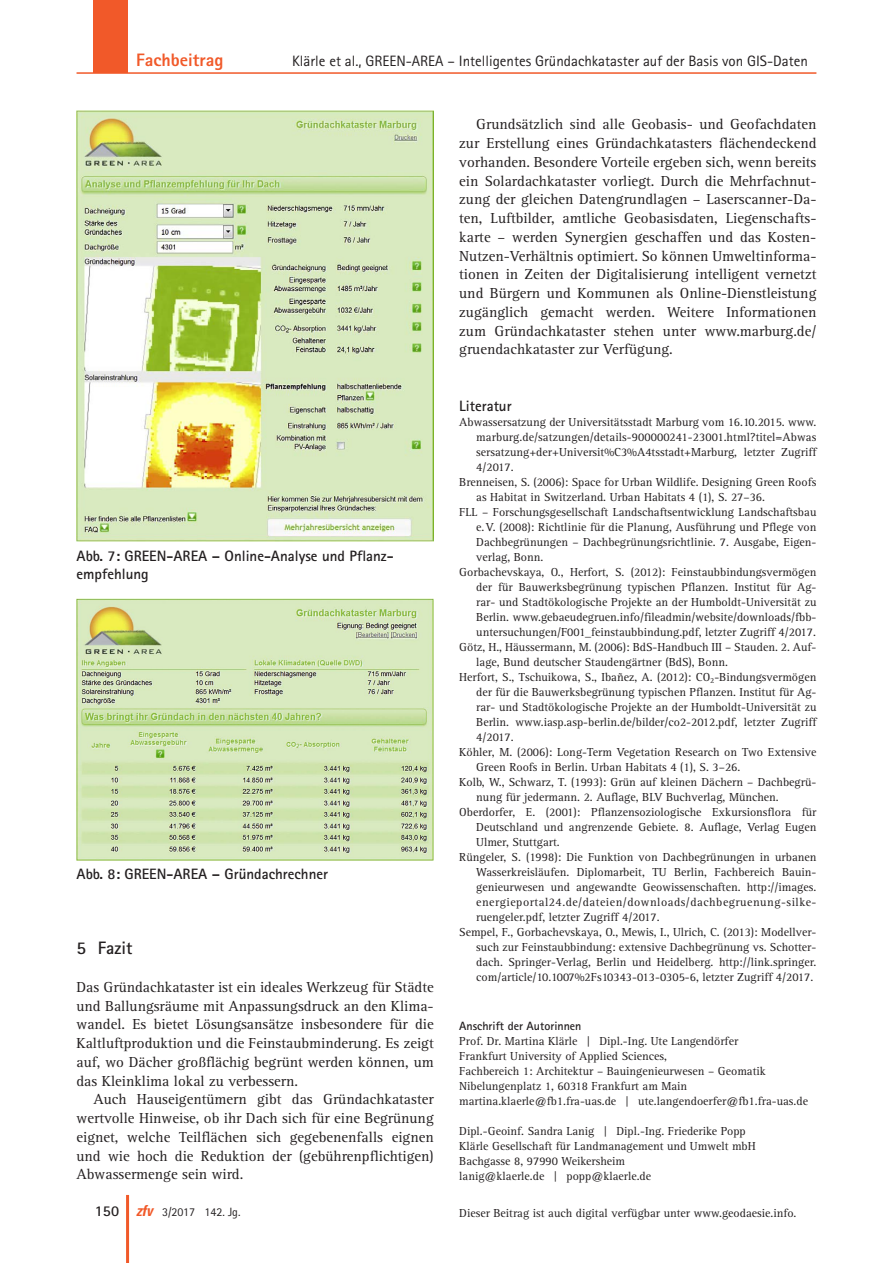
<style>
.page{position:relative;width:893px;height:1263px;background:#fff}
.page>*{position:absolute;margin:0;border:0;box-sizing:border-box;transform-origin:0 0}
.t1{font:800 18px "Rotis Sans Serif";color:#f15929}
._11_titel_1{font:700 18px "Rotis Sans Serif";color:#231f20}
._01_normal{font:15px/18.8px "Rotis Serif";color:#231f20;text-align:justify}
._01_normal_oEZ_AA{font:15px/18.8px "Rotis Serif";color:#231f20;text-align:justify}
._05_abb{font:700 15px/18.8px "Rotis Sans Serif";color:#231f20}
.t2{font:15px "Rotis Sans Serif";color:#231f20}
._13_titel_3{font:700 15px "Rotis Sans Serif";color:#231f20}
._04_literatur{font:12px/15px "Rotis Serif";color:#231f20;text-align:justify}
._04_literatur_autor{font:12px "Rotis Serif";color:#231f20}
._36_geodaesie-info{font:12px "Rotis Serif";color:#231f20}
._04_literatur_autor-2{font:700 12px "Rotis Sans Serif";color:#231f20}
.t3{font:12px "Rotis Sans Serif";color:#231f20}
.s1{font-weight:700;font-size:15px}
.s2{font-family:"Univers";font-weight:700;font-style:italic;font-stretch:condensed;font-size:15px;color:#f15929}
</style>
<div class="page">
<div style="left:94px;top:0;width:34px;height:72px;background:#f15929"></div>
<hr style="left:77px;top:72px;width:739px;height:2px;background:#f15929">
<hr style="left:126px;top:1195px;width:3px;height:68px;background:#f15929">
<img style="left:77px;top:111px;width:357px;height:431px">
<img style="left:77px;top:598px;width:357px;height:263px">
<h1 class="t1" style="left:136px;top:48px;width:89px">Fachbeitrag</h1>
<p class="t2" style="left:292px;top:52px;width:517px">Klärle et al., GREEN-AREA – Intelligentes Gründachkataster auf der Basis von GIS-Daten</p>
<p class="_05_abb" style="left:77px;top:546px;width:317px">Abb. 7: GREEN-AREA – Online-Analyse und Pflanz&shy;empfehlung</p>
<p class="_05_abb" style="left:77px;top:865px;width:253px">Abb. 8: GREEN-AREA – Gründachrechner</p>
<p class="_11_titel_1" style="left:77px;top:937px;width:57px">5 Fazit</p>
<p class="_01_normal_oEZ_AA" style="left:77px;top:978px;width:359px">Das Gründachkataster ist ein ideales Werkzeug für Städte und Ballungsräume mit Anpassungsdruck an den Klima&shy;wandel. Es bietet Lösungsansätze insbesondere für die Kaltluftproduktion und die Feinstaubminderung. Es zeigt auf, wo Dächer großflächig begrünt werden können, um das Kleinklima lokal zu verbessern.</p>
<p class="_01_normal" style="left:77px;top:1090px;width:359px;text-indent:17px">Auch Hauseigentümern gibt das Gründachkataster wertvolle Hinweise, ob ihr Dach sich für eine Begrünung eignet, welche Teilflächen sich gegebenenfalls eignen und wie hoch die Reduktion der (gebührenpflichtigen)<br>Abwassermenge sein wird.</p>
<p class="t3" style="left:95px;top:1205px;width:147px"><span class="s1">150</span> <span class="s2">zfv</span> 3/2017 142. Jg.</p>
<p class="_01_normal" style="left:459px;top:115px;width:359px;text-indent:17px">Grundsätzlich sind alle Geobasis- und Geofachdaten zur Erstellung eines Gründachkatasters flächendeckend vorhanden. Besondere Vorteile ergeben sich, wenn bereits ein Solardachkataster vorliegt. Durch die Mehrfachnut&shy;zung der gleichen Datengrundlagen – Laserscanner-Da&shy;ten, Luftbilder, amtliche Geobasisdaten, Liegenschafts&shy;karte – werden Synergien geschaffen und das Kosten-Nutzen-Verhältnis optimiert. So können Umweltinforma&shy;tionen in Zeiten der Digitalisierung intelligent vernetzt und Bürgern und Kommunen als Online-Dienstleistung zugänglich gemacht werden. Weitere Informationen zum Gründachkataster stehen unter www.marburg.de/ gruendachkataster zur Verfügung.</p>
<p class="_13_titel_3" style="left:459px;top:396px;width:54px">Literatur</p>
<p class="_04_literatur" style="left:476px;top:414px;width:342px;text-indent:-17px">Abwassersatzung der Universitätsstadt Marburg vom 16.10.2015. www. marburg.de/satzungen/details-900000241-23001.html?titel=Abwas sersatzung+der+Universit%C3%A4tsstadt+Marburg, letzter Zugriff 4/2017.</p>
<p class="_04_literatur" style="left:476px;top:474px;width:342px;text-indent:-17px">Brenneisen, S. (2006): Space for Urban Wildlife. Designing Green Roofs as Habitat in Switzerland. Urban Habitats 4 (1), S. 27–36.</p>
<p class="_04_literatur" style="left:476px;top:504px;width:342px;text-indent:-17px">FLL – Forschungsgesellschaft Landschaftsentwicklung Landschaftsbau e.V. (2008): Richtlinie für die Planung, Ausführung und Pflege von Dachbegrünungen – Dachbegrünungsrichtlinie. 7. Ausgabe, Eigen&shy;verlag, Bonn.</p>
<p class="_04_literatur" style="left:476px;top:564px;width:342px;text-indent:-17px">Gorbachevskaya, O., Herfort, S. (2012): Feinstaubbindungsvermögen der für Bauwerksbegrünung typischen Pflanzen. Institut für Ag&shy;rar- und Stadtökologische Projekte an der Humboldt-Universität zu Berlin. www.gebaeudegruen.info/fileadmin/website/downloads/fbb&shy;untersuchungen/F001_feinstaubbindung.pdf, letzter Zugriff 4/2017.</p>
<p class="_04_literatur" style="left:476px;top:639px;width:342px;text-indent:-17px">Götz, H., Häussermann, M. (2006): BdS-Handbuch III – Stauden. 2. Auf&shy;lage, Bund deutscher Staudengärtner (BdS), Bonn.</p>
<p class="_04_literatur" style="left:476px;top:669px;width:342px;text-indent:-17px">Herfort, S., Tschuikowa, S., Ibañez, A. (2012): CO<sub>2</sub>-Bindungsvermögen der für die Bauwerksbegrünung typischen Pflanzen. Institut für Ag&shy;rar- und Stadtökologische Projekte an der Humboldt-Universität zu Berlin. www.iasp.asp-berlin.de/bilder/co2-2012.pdf, letzter Zugriff 4/2017.</p>
<p class="_04_literatur" style="left:476px;top:744px;width:342px;text-indent:-17px">Köhler, M. (2006): Long-Term Vegetation Research on Two Extensive<br>Green Roofs in Berlin. Urban Habitats 4 (1), S. 3–26.</p>
<p class="_04_literatur" style="left:476px;top:774px;width:342px;text-indent:-17px">Kolb, W., Schwarz, T. (1993): Grün auf kleinen Dächern – Dachbegrü&shy;nung für jedermann. 2. Auflage, BLV Buchverlag, München.</p>
<p class="_04_literatur" style="left:476px;top:804px;width:342px;text-indent:-17px">Oberdorfer, E. (2001): Pflanzensoziologische Exkursionsflora für Deutschland und angrenzende Gebiete. 8. Auflage, Verlag Eugen Ulmer, Stuttgart.</p>
<p class="_04_literatur" style="left:476px;top:849px;width:342px;text-indent:-17px">Rüngeler, S. (1998): Die Funktion von Dachbegrünungen in urbanen Wasserkreisläufen. Diplomarbeit, TU Berlin, Fachbereich Bauin&shy;genieurwesen und angewandte Geowissenschaften. http://images. energieportal24.de/dateien/downloads/dachbegruenung-silke&shy;ruengeler.pdf, letzter Zugriff 4/2017.</p>
<p class="_04_literatur" style="left:476px;top:924px;width:342px;text-indent:-17px">Sempel, F., Gorbachevskaya, O., Mewis, I., Ulrich, C. (2013): Modellver&shy;such zur Feinstaubbindung: extensive Dachbegrünung vs. Schotter&shy;dach. Springer-Verlag, Berlin und Heidelberg. http://link.springer. com/article/10.1007%2Fs10343-013-0305-6, letzter Zugriff 4/2017.</p>
<p class="_04_literatur_autor-2" style="left:459px;top:1018px;width:124px">Anschrift der Autorinnen</p>
<p class="_04_literatur_autor" style="left:459px;top:1034px;width:280px">Prof. Dr. Martina Klärle | Dipl.-Ing. Ute Langendörfer</p>
<p class="_04_literatur_autor" style="left:459px;top:1049px;width:209px">Frankfurt University of Applied Sciences,</p>
<p class="_04_literatur_autor" style="left:459px;top:1064px;width:308px">Fachbereich 1: Architektur – Bauingenieurwesen – Geomatik</p>
<p class="_04_literatur_autor" style="left:459px;top:1079px;width:230px">Nibelungenplatz 1, 60318 Frankfurt am Main</p>
<p class="_04_literatur_autor" style="left:459px;top:1094px;width:350px">martina.klaerle@fb1.fra-uas.de | ute.langendoerfer@fb1.fra-uas.de</p>
<p class="_04_literatur_autor" style="left:459px;top:1124px;width:288px">Dipl.-Geoinf. Sandra Lanig | Dipl.-Ing. Friederike Popp</p>
<p class="_04_literatur_autor" style="left:459px;top:1139px;width:298px">Klärle Gesellschaft für Landmanagement und Umwelt mbH</p>
<p class="_04_literatur_autor" style="left:459px;top:1154px;width:167px">Bachgasse 8, 97990 Weikersheim</p>
<p class="_04_literatur_autor" style="left:459px;top:1169px;width:193px">lanig@klaerle.de | popp@klaerle.de</p>
<p class="_36_geodaesie-info" style="left:459px;top:1206px;width:339px">Dieser Beitrag ist auch digital verfügbar unter www.geodaesie.info.</p>
</div>
